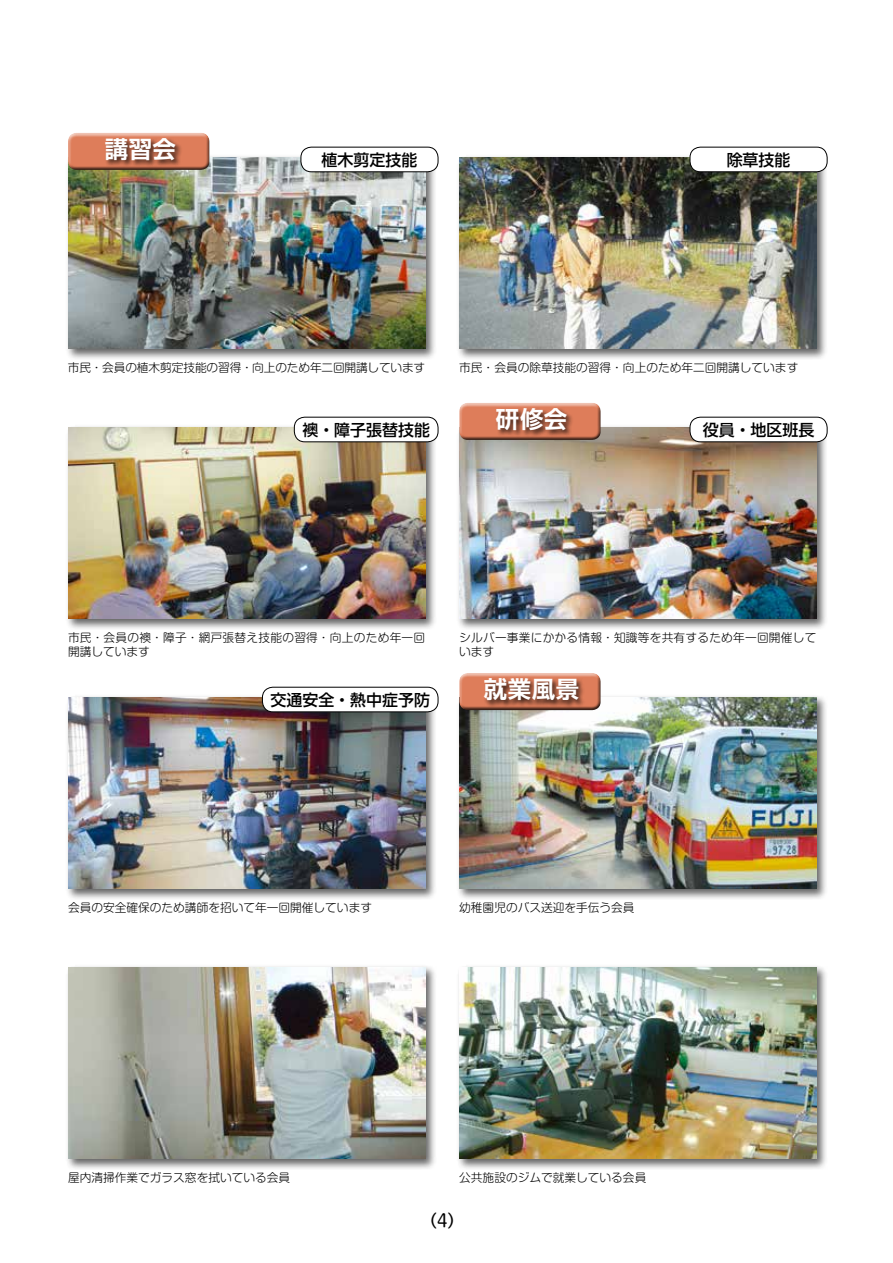
<style>
.page{position:relative;width:893px;height:1263px;background:#fff}
.page>*{position:absolute;margin:0;border:0;box-sizing:border-box;transform-origin:0 0}
.t1{font:700 23.4px "Shin Go Pr 6 De";letter-spacing:.03em;color:#fff}
.t2{font:16.95px "Shin M Go Pr 6";color:#000}
.t3{font:500 15.9px "UD Shin Go Pr 6";color:#000}
.t4{font:300 11.7px "Shin M Go Pr 6";color:#000}
.t5{font:300 11.7px/13.8px "Shin M Go Pr 6";letter-spacing:.02em;color:#000}
</style>
<div class="page">
<div style="left:66px;top:154px;width:371px;height:206px;background:#000;opacity:.6"></div>
<img style="left:68px;top:157px;width:357px;height:192px">
<div style="left:66px;top:424px;width:371px;height:206px;background:#000;opacity:.6"></div>
<img style="left:68px;top:427px;width:357px;height:192px">
<div style="left:66px;top:694px;width:371px;height:206px;background:#000;opacity:.6"></div>
<img style="left:68px;top:697px;width:357px;height:192px">
<div style="left:65px;top:964px;width:372px;height:206px;background:#000;opacity:.6"></div>
<img style="left:68px;top:967px;width:357px;height:192px">
<div style="left:457px;top:154px;width:371px;height:206px;background:#000;opacity:.6"></div>
<img style="left:459px;top:157px;width:357px;height:192px">
<div style="left:457px;top:424px;width:371px;height:206px;background:#000;opacity:.6"></div>
<img style="left:459px;top:427px;width:357px;height:192px">
<div style="left:457px;top:694px;width:371px;height:206px;background:#000;opacity:.6"></div>
<img style="left:459px;top:697px;width:357px;height:192px">
<div style="left:456px;top:964px;width:372px;height:206px;background:#000;opacity:.6"></div>
<img style="left:459px;top:967px;width:357px;height:192px">
<div style="left:68px;top:132px;width:144px;height:35px;background:#fff;opacity:.75"></div>
<div style="left:68px;top:134px;width:144px;height:38px;background:#000;opacity:.75"></div>
<div style="left:104px;top:137px;width:79px;height:31px;background:#000;opacity:.75"></div>
<div style="left:459px;top:402px;width:144px;height:35px;background:#fff;opacity:.75"></div>
<div style="left:459px;top:404px;width:144px;height:38px;background:#000;opacity:.75"></div>
<div style="left:494px;top:407px;width:80px;height:31px;background:#000;opacity:.75"></div>
<div style="left:459px;top:672px;width:144px;height:36px;background:#fff;opacity:.75"></div>
<div style="left:459px;top:674px;width:144px;height:38px;background:#000;opacity:.75"></div>
<div style="left:483px;top:677px;width:103px;height:31px;background:#000;opacity:.75"></div>
<div style="left:301px;top:147px;width:137px;height:25px;background:#fff;border-radius:10px"></div>
<div style="left:300px;top:147px;width:138px;height:25px;border:1px solid #000;border-radius:10px"></div>
<div style="left:294px;top:417px;width:144px;height:25px;background:#fff;border-radius:10px"></div>
<div style="left:294px;top:417px;width:144px;height:25px;border:1px solid #000;border-radius:10px"></div>
<div style="left:262px;top:687px;width:176px;height:25px;background:#fff;border-radius:10px"></div>
<div style="left:262px;top:687px;width:176px;height:25px;border:1px solid #000;border-radius:10px"></div>
<div style="left:690px;top:147px;width:137px;height:25px;background:#fff;border-radius:10px"></div>
<div style="left:690px;top:147px;width:138px;height:25px;border:1px solid #000;border-radius:10px"></div>
<div style="left:690px;top:417px;width:137px;height:25px;background:#fff;border-radius:10px"></div>
<div style="left:690px;top:417px;width:138px;height:25px;border:1px solid #000;border-radius:10px"></div>
<h1 class="t1" style="left:105px;top:130px;width:73px">講習会</h1>
<h3 class="t3" style="left:322px;top:147px;width:97px">植木剪定技能</h3>
<h3 class="t3" style="left:727px;top:147px;width:65px">除草技能</h3>
<p class="t4" style="left:68px;top:358px;width:359px">市民・会員の植木剪定技能の習得・向上のため年二回開講しています</p>
<h3 class="t3" style="left:302px;top:417px;width:129px">襖・障子張替技能</h3>
<p class="t4" style="left:459px;top:358px;width:341px">市民・会員の除草技能の習得・向上のため年二回開講しています</p>
<h1 class="t1" style="left:496px;top:400px;width:73px">研修会</h1>
<h3 class="t3" style="left:703px;top:417px;width:113px">役員・地区班長</h3>
<p class="t5" style="left:68px;top:630px;width:359px">市民・会員の襖・障子・網戸張替え技能の習得・向上のため年一回開講しています</p>
<h3 class="t3" style="left:270px;top:687px;width:161px">交通安全・熱中症予防</h3>
<p class="t5" style="left:459px;top:630px;width:359px">シルバー事業にかかる情報・知識等を共有するため年一回開催しています</p>
<h1 class="t1" style="left:484px;top:670px;width:97px">就業風景</h1>
<p class="t4" style="left:68px;top:898px;width:306px">会員の安全確保のため講師を招いて年一回開催しています</p>
<p class="t4" style="left:459px;top:898px;width:177px">幼稚園児のバス送迎を手伝う会員</p>
<p class="t4" style="left:68px;top:1168px;width:224px">屋内清掃作業でガラス窓を拭いている会員</p>
<p class="t4" style="left:459px;top:1168px;width:189px">公共施設のジムで就業している会員</p>
<h2 class="t2" style="left:420px;top:1207px;width:46px">（4）</h2>
</div>
